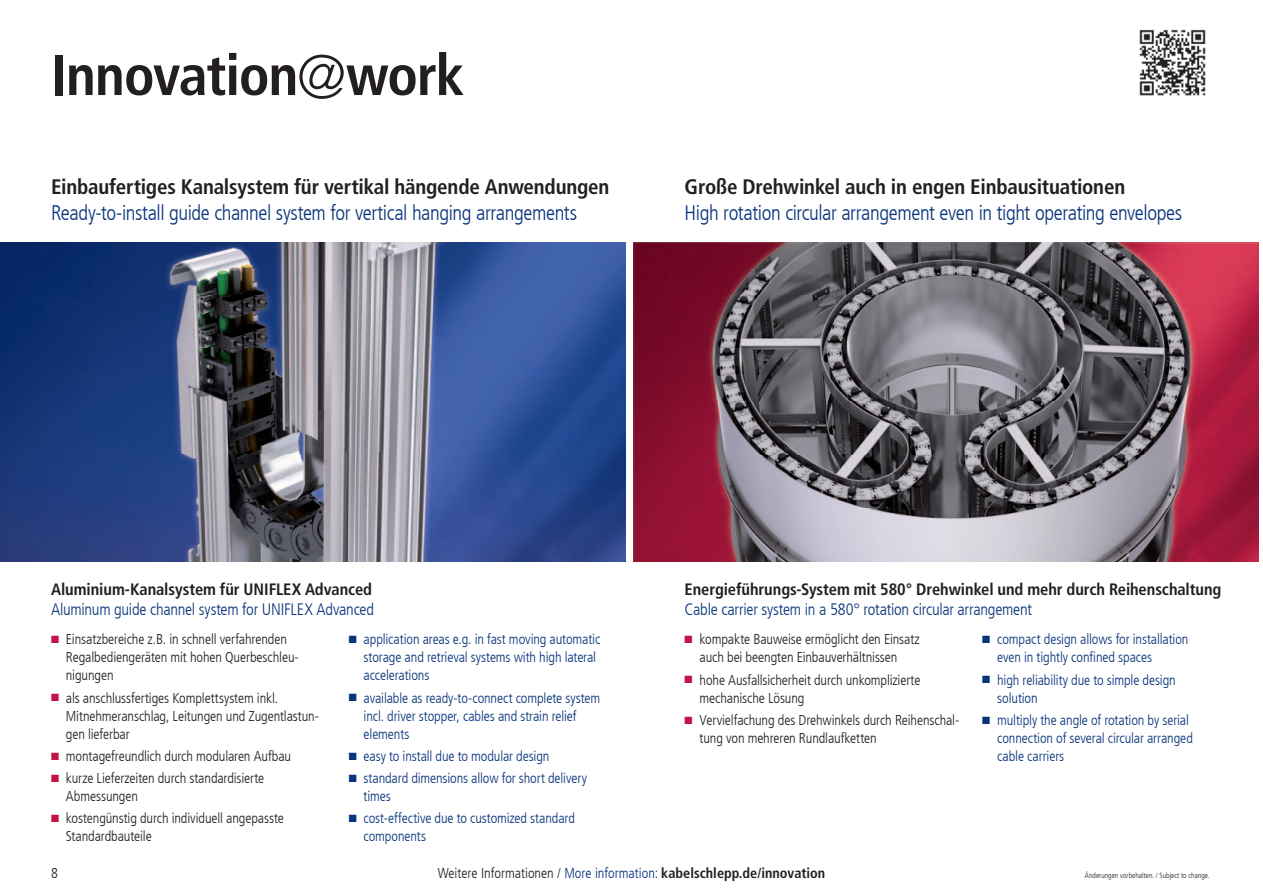
<style>
.page{position:relative;width:1263px;height:893px;background:#fff}
.page>*{position:absolute;margin:0;border:0;box-sizing:border-box;transform-origin:0 0}
.t1{font:700 condensed 57.3px "Frutiger LT Com";letter-spacing:-.02em;color:#231f20}
.t2{font:300 condensed 21px "Frutiger LT Com";letter-spacing:-.02em;color:#08347b}
.t3{font:700 condensed 21px "Frutiger LT Com";letter-spacing:-.01em;color:#231f20}
.t4{font:700 condensed 16.5px "Frutiger LT Com";letter-spacing:-.005em;color:#231f20}
.t5{font:300 condensed 16.5px "Frutiger LT Com";letter-spacing:-.015em;color:#08347b}
.t6{font:300 condensed 14.25px/18px "Frutiger LT Com";letter-spacing:-.01em;color:#231f20}
.t7{font:300 condensed 14.25px/18px "Frutiger LT Com";letter-spacing:-.01em;color:#08347b}
.t8{font:700 condensed 14.25px "Frutiger LT Com";color:#231f20}
.t9{font:300 condensed 7.5px "Frutiger LT Com";color:#231f20}
.s1{font-weight:300;font-size:62.1px}
.s2{color:#c31447}
.s3{font-weight:300}
.s4{font-weight:300;color:#08347b}
</style>
<div class="page">
<img style="left:1139px;top:29px;width:67px;height:67px">
<img style="left:0;top:242px;width:625px;height:319px">
<img style="left:633px;top:242px;width:626px;height:319px">
<h1 class="t1" style="left:51px;top:41px;width:415px">Innovation<span class="s1">@</span>work</h1>
<h2 class="t3" style="left:51px;top:175px;width:560px">Einbaufertiges Kanalsystem für vertikal hängende Anwendungen</h2>
<h2 class="t2" style="left:51px;top:201px;width:528px">Ready-to-install guide channel system for vertical hanging arrangements</h2>
<h2 class="t3" style="left:685px;top:175px;width:442px">Große Drehwinkel auch in engen Einbausituationen</h2>
<h2 class="t2" style="left:685px;top:201px;width:499px">High rotation circular arrangement even in tight operating envelopes</h2>
<p class="t4" style="left:51px;top:579px;width:322px">Aluminium-Kanalsystem für UNIFLEX Advanced</p>
<p class="t5" style="left:51px;top:600px;width:325px">Aluminum guide channel system for UNIFLEX Advanced</p>
<p class="t6" style="left:66px;top:630px;width:234px;text-indent:-15px"><span class="s2">■</span> Einsatzbereiche z.B. in schnell verfahrenden<br>Regalbediengeräten mit hohen Querbeschleu&shy;nigungen</p>
<p class="t6" style="left:66px;top:689px;width:255px;text-indent:-15px"><span class="s2">■</span> als anschlussfertiges Komplettsystem inkl.<br>Mitnehmeranschlag, Leitungen und Zugentlastun&shy;gen lieferbar</p>
<p class="t6" style="left:51px;top:747px;width:242px"><span class="s2">■</span> montagefreundlich durch modularen Aufbau</p>
<p class="t6" style="left:66px;top:769px;width:200px;text-indent:-15px"><span class="s2">■</span> kurze Lieferzeiten durch standardisierte<br>Abmessungen</p>
<p class="t6" style="left:66px;top:809px;width:220px;text-indent:-15px"><span class="s2">■</span> kostengünstig durch individuell angepasste<br>Standardbauteile</p>
<p class="t4" style="left:685px;top:579px;width:538px">Energieführungs-System mit 580° Drehwinkel und mehr durch Reihenschaltung</p>
<p class="t5" style="left:685px;top:600px;width:349px">Cable carrier system in a 580° rotation circular arrangement</p>
<p class="t7" style="left:364px;top:630px;width:238px;text-indent:-15px">■ application areas e.g. in fast moving automatic storage and retrieval systems with high lateral accelerations</p>
<p class="t7" style="left:364px;top:689px;width:238px;text-indent:-15px">■ available as ready-to-connect complete system incl. driver stopper, cables and strain relief elements</p>
<p class="t7" style="left:349px;top:747px;width:202px">■ easy to install due to modular design</p>
<p class="t7" style="left:364px;top:769px;width:225px;text-indent:-15px">■ standard dimensions allow for short delivery times</p>
<p class="t7" style="left:364px;top:809px;width:213px;text-indent:-15px">■ cost-effective due to customized standard components</p>
<p class="t8" style="left:438px;top:865px;width:389px"><span class="s3">Weitere Informationen /</span> <span class="s4">More information:</span> kabelschlepp.de/innovation</p>
<p class="t7" style="left:997px;top:630px;width:193px;text-indent:-15px">■ compact design allows for installation even in tightly confined spaces</p>
<p class="t7" style="left:997px;top:671px;width:180px;text-indent:-15px">■ high reliability due to simple design solution</p>
<p class="t7" style="left:997px;top:711px;width:197px;text-indent:-15px">■ multiply the angle of rotation by serial connection of several circular arranged cable carriers</p>
<p class="t6" style="left:685px;top:630px;width:237px;text-align:center"><span class="s2">■</span> kompakte Bauweise ermöglicht den Einsatz auch bei beengten Einbauverhältnissen</p>
<p class="t6" style="left:699px;top:671px;width:222px;text-indent:-15px"><span class="s2">■</span> hohe Ausfallsicherheit durch unkomplizierte mechanische Lösung</p>
<p class="t6" style="left:699px;top:711px;width:261px;text-indent:-15px"><span class="s2">■</span> Vervielfachung des Drehwinkels durch Reihenschal&shy;tung von mehreren Rundlaufketten</p>
<p class="t6" style="left:51px;top:864px;width:8px">8</p>
<p class="t9" style="left:1085px;top:871px;width:126px">Änderungen vorbehalten. / Subject to change.</p>
</div>
